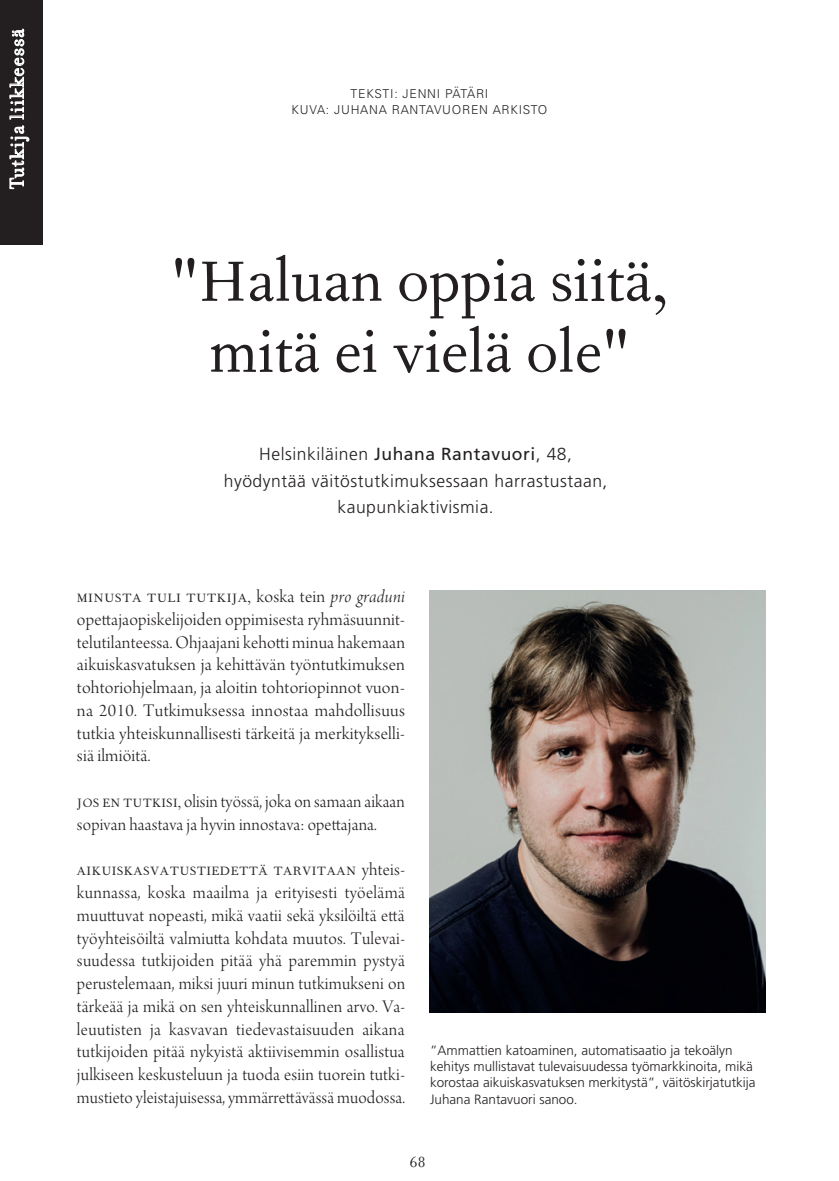
<style>
.page{position:relative;width:839px;height:1181px;background:#fff}
.page>*{position:absolute;margin:0;border:0;box-sizing:border-box;transform-origin:0 0}
.Normaali{font:68.6px/70.9px "Fournier";color:#231f20;text-align:center}
.vinjetti{font:21px "Filosofia OT";letter-spacing:.05em;color:#fff}
.leipis{font:18.72px/22.8px "Arno Pro Light Display";letter-spacing:.01em;color:#231f20;text-align:justify}
.ingressi{font:300 17.5px/26.2px "Frutiger LT Std";letter-spacing:.03em;color:#231f20;text-align:center}
.t1{font:15.75px "Filosofia OT";color:#231f20}
.leipis-2{font:14.53px "Fournier MT Regular SC";letter-spacing:.02em;color:#231f20}
.kuvateksti{font:300 13.47px/16.1px "Frutiger LT Std";color:#231f20}
.nimet_artikkelin_alu{font:300 12.25px/15.8px "Univers LT Std";letter-spacing:.06em;color:#231f20;text-align:center}
.s1{font-weight:400}
.s2{font-family:"Arno Pro Light Display";font-size:18.72px}
.s3{font-family:"Arno Pro Light Italic Display";font-size:18.72px}
.s4{font-family:"Fournier MT Regular SC";font-size:14.53px}
</style>
<div class="page">
<div style="left:0;top:0;width:43px;height:244px;background:#231f20"></div>
<svg style="left:9px;top:29px;width:20px;height:160px"></svg>
<img style="left:429px;top:590px;width:335px;height:422px">
<p class="vinjetti" style="left:5px;top:189px;width:162px;rotate:-90deg">Tutkija liikkeessä</p>
<p class="nimet_artikkelin_alu" style="left:291px;top:86px;width:257px">TEKSTI: JENNI PÄTÄRI<br>KUVA: JUHANA RANTAVUOREN ARKISTO</p>
<p class="Normaali" style="left:171px;top:249px;width:498px">"Haluan oppia siitä, mitä ei vielä ole"</p>
<p class="ingressi" style="left:224px;top:441px;width:385px">Helsinkiläinen <span class="s1">Juhana Rantavuori</span>, 48, hyödyntää väitöstutkimuksessaan harrastustaan, kaupunkiaktivismia.</p>
<p class="leipis-2" style="left:77px;top:590px;width:329px">MINUSTA TULI TUTKIJA, <span class="s2">koska tein</span> <span class="s3">pro graduni</span></p>
<p class="leipis" style="left:77px;top:609px;width:329px">opettajaopiskelijoiden oppimisesta ryhmäsuunnit&shy;telutilanteessa. Ohjaajani kehotti minua hakemaan aikuiskasvatuksen ja kehittävän työntutkimuksen tohtoriohjelmaan, ja aloitin tohtoriopinnot vuon&shy;na 2010. Tutkimuksessa innostaa mahdollisuus tutkia yhteiskunnallisesti tärkeitä ja merkitykselli&shy;siä ilmiöitä.</p>
<p class="leipis" style="left:77px;top:791px;width:329px"><span class="s4">JOS EN TUTKISI,</span> olisin työssä, joka on samaan aikaan sopivan haastava ja hyvin innostava: opettajana.</p>
<p class="leipis-2" style="left:77px;top:863px;width:329px">AIKUISKASVATUSTIEDETTÄ TARVITAAN <span class="s2">yhteis-</span></p>
<p class="leipis" style="left:77px;top:882px;width:329px">kunnassa, koska maailma ja erityisesti työelämä muuttuvat nopeasti, mikä vaatii sekä yksilöiltä että työyhteisöiltä valmiutta kohdata muutos. Tulevai&shy;suudessa tutkijoiden pitää yhä paremmin pystyä perustelemaan, miksi juuri minun tutkimukseni on tärkeää ja mikä on sen yhteiskunnallinen arvo. Va&shy;leuutisten ja kasvavan tiedevastaisuuden aikana tutkijoiden pitää nykyistä aktiivisemmin osallistua julkiseen keskusteluun ja tuoda esiin tuorein tutki&shy;mustieto yleistajuisessa, ymmärrettävässä muodossa.</p>
<p class="kuvateksti" style="left:430px;top:1042px;width:327px">”Ammattien katoaminen, automatisaatio ja tekoälyn kehitys mullistavat tulevaisuudessa työmarkkinoita, mikä korostaa aikuiskasvatuksen merkitystä”, väitöskirjatutkija Juhana Rantavuori sanoo.</p>
<p class="t1" style="left:409px;top:1153px;width:17px">68</p>
</div>
